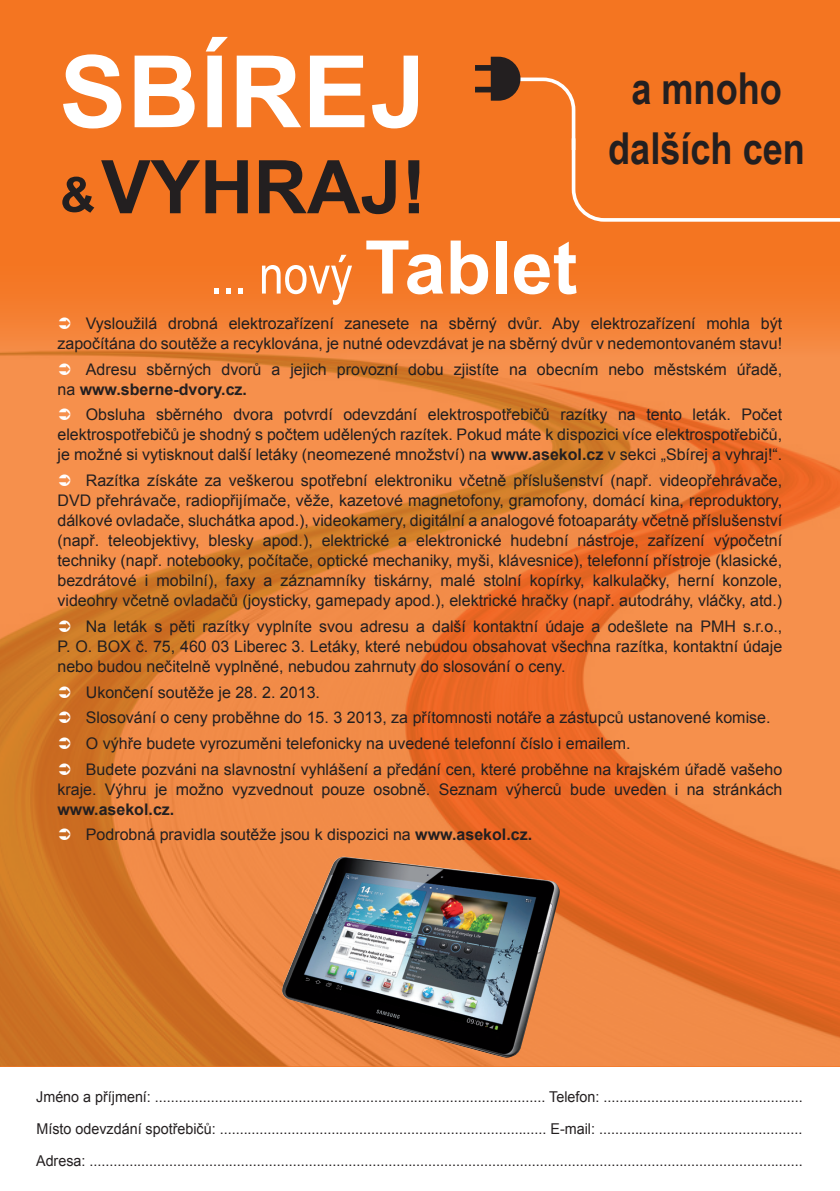
<style>
.page{position:relative;width:840px;height:1191px;background:#fff}
.page>*{position:absolute;margin:0;border:0;box-sizing:border-box;transform-origin:0 0}
.t1{font:700 100px "Arial";letter-spacing:.01em;color:#fff}
.t2{font:700 74px "Arial";color:#231f20}
.t3{font:53.8px "Arial Narrow";color:#fff}
.t4{font:700 44px "Arial Narrow";color:#231f20}
.t5{font:16px/20px "Arial";color:#231f20;text-align:justify}
.t6{font:15px "Arial";color:#231f20;scale:.96 1}
.s1{font-family:"Arial";font-weight:700;font-size:74px}
.s2{font-weight:700}
</style>
<div class="page">
<div style="left:0;top:0;width:839px;height:1066px;background:#f47521"></div>
<img style="left:0;top:301px;width:839px;height:765px">
<svg style="left:475px;top:57px;width:364px;height:165px"></svg>
<img style="left:281px;top:856px;width:279px;height:202px">
<svg style="left:62px;top:177px;width:32px;height:36px"></svg>
<svg style="left:59px;top:317px;width:11px;height:12px"></svg>
<svg style="left:59px;top:363px;width:11px;height:12px"></svg>
<svg style="left:59px;top:409px;width:11px;height:11px"></svg>
<svg style="left:59px;top:474px;width:11px;height:12px"></svg>
<svg style="left:59px;top:620px;width:11px;height:12px"></svg>
<svg style="left:59px;top:686px;width:11px;height:11px"></svg>
<svg style="left:59px;top:711px;width:11px;height:12px"></svg>
<svg style="left:59px;top:737px;width:11px;height:12px"></svg>
<svg style="left:59px;top:763px;width:11px;height:11px"></svg>
<svg style="left:59px;top:828px;width:11px;height:12px"></svg>
<p class="t1" style="left:59px;top:25px;width:368px">SBÍREJ</p>
<p class="t2" style="left:101px;top:138px;width:326px">VYHRAJ!</p>
<p class="t3" style="left:210px;top:235px;width:369px">... nový <span class="s1">Tablet</span></p>
<p class="t4" style="left:631px;top:55px;width:152px">a mnoho</p>
<p class="t4" style="left:608px;top:115px;width:198px">dalších cen</p>
<p class="t5" style="left:57px;top:313px;width:725px;text-align:right">Vysloužilá drobná elektrozařízení zanesete na sběrný dvůr. Aby elektrozařízení mohla být započítána do soutěže a recyklována, je nutné odevzdávat je na sběrný dvůr v nedemontovaném stavu!</p>
<p class="t5" style="left:57px;top:359px;width:726px;text-indent:28px">Adresu sběrných dvorů a jejich provozní dobu zjistíte na obecním nebo městském úřadě, na <span class="s2">www.sberne-dvory.cz.</span></p>
<p class="t5" style="left:57px;top:405px;width:726px;text-indent:28px">Obsluha sběrného dvora potvrdí odevzdání elektrospotřebičů razítky na tento leták. Počet elektrospotřebičů je shodný s počtem udělených razítek. Pokud máte k dispozici více elektrospotřebičů, je možné si vytisknout další letáky (neomezené množství) na <span class="s2">www.asekol.cz</span> v sekci „Sbírej a vyhraj!“.</p>
<p class="t5" style="left:57px;top:470px;width:726px;text-indent:28px">Razítka získáte za veškerou spotřební elektroniku včetně příslušenství (např. videopřehrávače, DVD přehrávače, radiopřijímače, věže, kazetové magnetofony, gramofony, domácí kina, reproduktory, dálkové ovladače, sluchátka apod.), videokamery, digitální a analogové fotoaparáty včetně příslušenství (např. teleobjektivy, blesky apod.), elektrické a elektronické hudební nástroje, zařízení výpočetní techniky (např. notebooky, počítače, optické mechaniky, myši, klávesnice), telefonní přístroje (klasické, bezdrátové i mobilní), faxy a záznamníky tiskárny, malé stolní kopírky, kalkulačky, herní konzole, videohry včetně ovladačů (joysticky, gamepady apod.), elektrické hračky (např. autodráhy, vláčky, atd.)</p>
<p class="t5" style="left:57px;top:616px;width:725px;text-indent:28px">Na leták s pěti razítky vyplníte svou adresu a další kontaktní údaje a odešlete na PMH s.r.o., P. O. BOX č. 75, 460 03 Liberec 3. Letáky, které nebudou obsahovat všechna razítka, kontaktní údaje nebo budou nečitelně vyplněné, nebudou zahrnuty do slosování o ceny.</p>
<p class="t5" style="left:86px;top:682px;width:235px">Ukončení soutěže je 28. 2. 2013.</p>
<p class="t5" style="left:86px;top:707px;width:685px">Slosování o ceny proběhne do 15. 3 2013, za přítomnosti notáře a zástupců ustanovené komise.</p>
<p class="t5" style="left:86px;top:733px;width:546px">O výhře budete vyrozuměni telefonicky na uvedené telefonní číslo i emailem.</p>
<p class="t5" style="left:57px;top:759px;width:726px;text-indent:28px">Budete pozváni na slavnostní vyhlášení a předání cen, které proběhne na krajském úřadě vašeho kraje. Výhru je možno vyzvednout pouze osobně. Seznam výherců bude uveden i na stránkách <span class="s2">www.asekol.cz.</span></p>
<p class="t5" style="left:86px;top:825px;width:447px">Podrobná pravidla soutěže jsou k dispozici na <span class="s2">www.asekol.cz.</span></p>
<p class="t6" style="left:36px;top:1087px;width:799px">Jméno a příjmení: .................................................................................................. Telefon: ..................................................</p>
<p class="t6" style="left:36px;top:1119px;width:798px">Místo odevzdání spotřebičů: .................................................................................. E-mail: ...................................................</p>
<p class="t6" style="left:36px;top:1151px;width:799px">Adresa: ...................................................................................................................................................................................</p>
</div>
